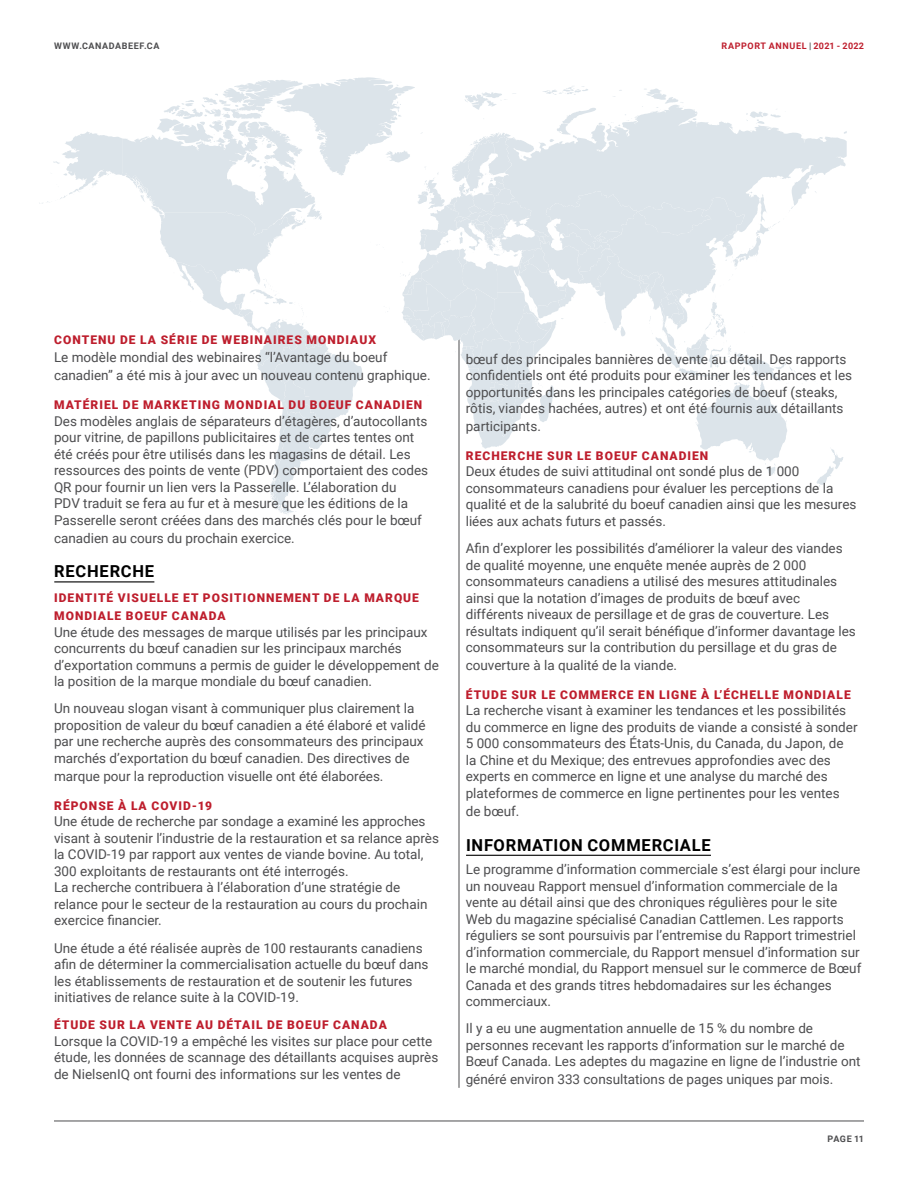
<style>
.page{position:relative;width:918px;height:1188px;background:#fff}
.page>*{position:absolute;margin:0;border:0;box-sizing:border-box;transform-origin:0 0}
.t1{font:700 16.5px "Roboto";letter-spacing:.045em;color:#000}
.t2{font:13.5px/16.5px "Roboto";color:#4d4d4f}
.t3{font:900 12px/18px "Roboto";letter-spacing:.085em;color:#be1e2d}
.t4{font:700 9px "Roboto";letter-spacing:.07em;color:#4d4d4f}
.t5{font:700 9px "Roboto";letter-spacing:.065em;color:#be1e2d}
.s1{color:#4d4d4f}
</style>
<div class="page">
<hr style="left:459px;top:317px;width:1px;height:771px;background:#4d4d4f">
<svg style="left:39px;top:77px;width:808px;height:439px"></svg>
<hr style="left:54px;top:1121px;width:810px;height:1px;background:#4d4d4f">
<hr style="left:54px;top:581px;width:100px;height:1px;background:#000">
<hr style="left:466px;top:855px;width:245px;height:1px;background:#000">
<p class="t4" style="left:54px;top:40px;width:107px">WWW.CANADABEEF.CA</p>
<p class="t5" style="left:722px;top:40px;width:144px">RAPPORT ANNUEL <span class="s1">|</span> 2021 - 2022</p>
<p class="t3" style="left:54px;top:331px;width:323px">CONTENU DE LA SÉRIE DE WEBINAIRES MONDIAUX</p>
<p class="t2" style="left:54px;top:348px;width:378px;line-height:18px">Le modèle mondial des webinaires “l’Avantage du boeuf canadien” a été mis à jour avec un nouveau contenu graphique.</p>
<p class="t3" style="left:54px;top:395px;width:370px">MATÉRIEL DE MARKETING MONDIAL DU BOEUF CANADIEN</p>
<p class="t2" style="left:54px;top:412px;width:376px">Des modèles anglais de séparateurs d’étagères, d’autocollants pour vitrine, de papillons publicitaires et de cartes tentes ont été créés pour être utilisés dans les magasins de détail. Les ressources des points de vente (PDV) comportaient des codes QR pour fournir un lien vers la Passerelle. L’élaboration du<br>PDV traduit se fera au fur et à mesure que les éditions de la Passerelle seront créées dans des marchés clés pour le bœuf</p>
<p class="t2" style="left:54px;top:529px;width:242px">canadien au cours du prochain exercice.</p>
<p class="t1" style="left:54px;top:560px;width:101px">RECHERCHE</p>
<p class="t3" style="left:54px;top:588px;width:366px">IDENTITÉ VISUELLE ET POSITIONNEMENT DE LA MARQUE<br>MONDIALE BOEUF CANADA</p>
<p class="t2" style="left:54px;top:623px;width:386px">Une étude des messages de marque utilisés par les principaux concurrents du bœuf canadien sur les principaux marchés d’exportation communs a permis de guider le développement de la position de la marque mondiale du bœuf canadien.</p>
<p class="t2" style="left:54px;top:700px;width:373px">Un nouveau slogan visant à communiquer plus clairement la proposition de valeur du bœuf canadien a été élaboré et validé par une recherche auprès des consommateurs des principaux marchés d’exportation du bœuf canadien. Des directives de</p>
<p class="t2" style="left:54px;top:767px;width:331px">marque pour la reproduction visuelle ont été élaborées.</p>
<p class="t3" style="left:54px;top:796px;width:159px">RÉPONSE À LA COVID-19</p>
<p class="t2" style="left:54px;top:813px;width:387px">Une étude de recherche par sondage a examiné les approches visant à soutenir l’industrie de la restauration et sa relance après la COVID-19 par rapport aux ventes de viande bovine. Au total, 300 exploitants de restaurants ont été interrogés.<br>La recherche contribuera à l’élaboration d’une stratégie de relance pour le secteur de la restauration au cours du prochain exercice financier.</p>
<p class="t2" style="left:54px;top:939px;width:376px">Une étude a été réalisée auprès de 100 restaurants canadiens afin de déterminer la commercialisation actuelle du bœuf dans les établissements de restauration et de soutenir les futures initiatives de relance suite à la COVID-19.</p>
<p class="t3" style="left:54px;top:1016px;width:334px">ÉTUDE SUR LA VENTE AU DÉTAIL DE BOEUF CANADA</p>
<p class="t2" style="left:54px;top:1032px;width:386px">Lorsque la COVID-19 a empêché les visites sur place pour cette étude, les données de scannage des détaillants acquises auprès de NielsenIQ ont fourni des informations sur les ventes de</p>
<p class="t2" style="left:466px;top:350px;width:388px">bœuf des principales bannières de vente au détail. Des rapports confidentiels ont été produits pour examiner les tendances et les opportunités dans les principales catégories de boeuf (steaks, rôtis, viandes hachées, autres) et ont été fournis aux détaillants</p>
<p class="t2" style="left:466px;top:418px;width:77px">participants.</p>
<p class="t3" style="left:466px;top:446px;width:244px">RECHERCHE SUR LE BOEUF CANADIEN</p>
<p class="t2" style="left:466px;top:463px;width:392px">Deux études de suivi attitudinal ont sondé plus de 1 000 consommateurs canadiens pour évaluer les perceptions de la qualité et de la salubrité du boeuf canadien ainsi que les mesures liées aux achats futurs et passés.</p>
<p class="t2" style="left:466px;top:540px;width:392px">Afin d’explorer les possibilités d’améliorer la valeur des viandes de qualité moyenne, une enquête menée auprès de 2 000 consommateurs canadiens a utilisé des mesures attitudinales ainsi que la notation d’images de produits de bœuf avec différents niveaux de persillage et de gras de couverture. Les résultats indiquent qu’il serait bénéfique d’informer davantage les consommateurs sur la contribution du persillage et du gras de</p>
<p class="t2" style="left:466px;top:657px;width:213px">couverture à la qualité de la viande.</p>
<p class="t3" style="left:466px;top:685px;width:386px">ÉTUDE SUR LE COMMERCE EN LIGNE À L’ÉCHELLE MONDIALE</p>
<p class="t2" style="left:466px;top:702px;width:393px">La recherche visant à examiner les tendances et les possibilités du commerce en ligne des produits de viande a consisté à sonder 5 000 consommateurs des États-Unis, du Canada, du Japon, de<br>la Chine et du Mexique; des entrevues approfondies avec des experts en commerce en ligne et une analyse du marché des plateformes de commerce en ligne pertinentes pour les ventes</p>
<p class="t2" style="left:466px;top:802px;width:55px">de bœuf.</p>
<p class="t1" style="left:466px;top:833px;width:246px">INFORMATION COMMERCIALE</p>
<p class="t2" style="left:466px;top:860px;width:397px">Le programme d’information commerciale s’est élargi pour inclure un nouveau Rapport mensuel d’information commerciale de la vente au détail ainsi que des chroniques régulières pour le site Web du magazine spécialisé Canadian Cattlemen. Les rapports réguliers se sont poursuivis par l’entremise du Rapport trimestriel d’information commerciale, du Rapport mensuel d’information sur le marché mondial, du Rapport mensuel sur le commerce de Bœuf Canada et des grands titres hebdomadaires sur les échanges commerciaux.</p>
<p class="t2" style="left:466px;top:1020px;width:396px">Il y a eu une augmentation annuelle de 15 % du nombre de personnes recevant les rapports d’information sur le marché de<br>Bœuf Canada. Les adeptes du magazine en ligne de l’industrie ont</p>
<p class="t2" style="left:466px;top:1071px;width:369px">généré environ 333 consultations de pages uniques par mois.</p>
<p class="t4" style="left:828px;top:1133px;width:38px">PAGE 11</p>
</div>
